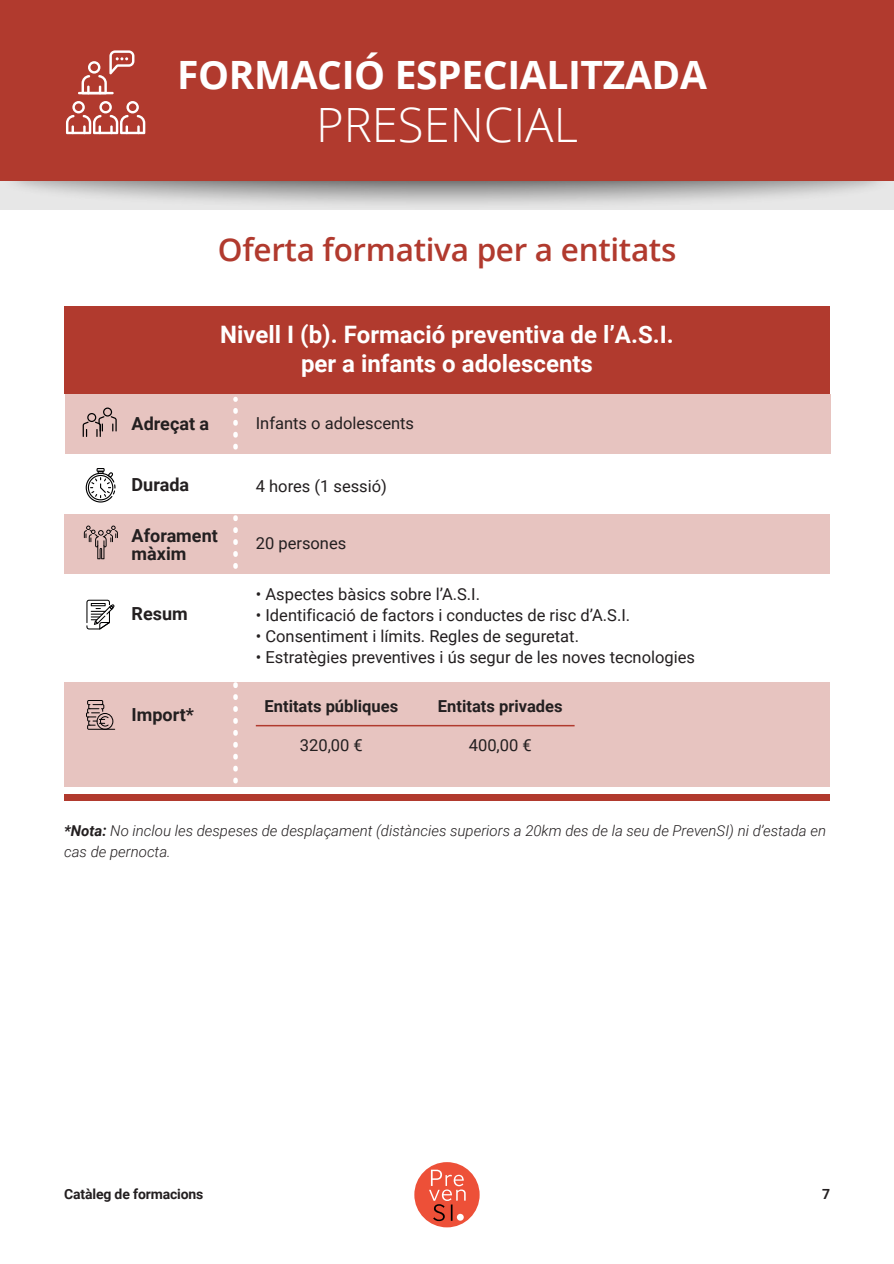
<style>
.page{position:relative;width:894px;height:1264px;background:#fff}
.page>*{position:absolute;margin:0;border:0;box-sizing:border-box;transform-origin:0 0}
.t1{font:300 47.25px "Open Sans";color:#fff}
.t2{font:700 39px "Open Sans";letter-spacing:-.01em;color:#fff}
.t3{font:600 31.5px "Open Sans";letter-spacing:-.01em;color:#b13a2e}
.t4{font:700 24px/28.8px "Roboto";color:#fff;text-align:center}
.t5{font:700 18px/18px "Roboto";color:#231f20}
.t6{font:16.5px "Roboto";color:#231f20}
.t7{font:700 16.5px "Roboto";color:#231f20}
.t8{font:italic 300 15px/21px "Roboto";color:#231f20}
.t9{font:700 13.95px "Roboto";letter-spacing:-.01em;color:#231f20}
.s1{font-weight:700}
</style>
<div class="page">
<svg style="left:0;top:181px;width:893px;height:29px"></svg>
<div style="left:0;top:0;width:893px;height:181px;background:#b13a2e"></div>
<svg style="left:66px;top:101px;width:79px;height:33px"></svg>
<hr style="left:78px;top:92px;width:36px;height:2px;background:#fff">
<svg style="left:82px;top:50px;width:52px;height:44px"></svg>
<div style="left:65px;top:394px;width:765px;height:59px;background:#e7c4c0"></div>
<div style="left:65px;top:514px;width:764px;height:59px;background:#e7c4c0"></div>
<div style="left:65px;top:306px;width:764px;height:87px;background:#b13a2e"></div>
<div style="left:65px;top:681px;width:764px;height:105px;background:#e7c4c0"></div>
<svg style="left:86px;top:599px;width:28px;height:30px"></svg>
<svg style="left:86px;top:468px;width:29px;height:34px"></svg>
<svg style="left:86px;top:700px;width:29px;height:29px"></svg>
<svg style="left:83px;top:407px;width:34px;height:30px"></svg>
<svg style="left:233px;top:410px;width:5px;height:377px"></svg>
<svg style="left:84px;top:525px;width:34px;height:34px"></svg>
<hr style="left:256px;top:725px;width:318px;height:1px;background:#b13a2e">
<div style="left:65px;top:794px;width:764px;height:6px;background:#b13a2e"></div>
<div style="left:414px;top:1162px;width:65px;height:65px;background:#ed5038;border-radius:50%"></div>
<svg style="left:429px;top:1169px;width:36px;height:52px"></svg>
<svg style="left:456px;top:1213px;width:7px;height:7px"></svg>
<h2 class="t2" style="left:177px;top:47px;width:531px">FORMACIÓ ESPECIALITZADA</h2>
<h1 class="t1" style="left:316px;top:92px;width:263px">PRESENCIAL</h1>
<h3 class="t3" style="left:218px;top:228px;width:460px">Oferta formativa per a entitats</h3>
<h3 class="t4" style="left:220px;top:319px;width:455px">Nivell I (b). Formació preventiva de l’A.S.I. per a infants o adolescents</h3>
<p class="t5" style="left:131px;top:413px;width:79px">Adreçat a</p>
<p class="t6" style="left:256px;top:411px;width:160px">Infants o adolescents</p>
<p class="t5" style="left:131px;top:475px;width:59px">Durada</p>
<p class="t6" style="left:256px;top:474px;width:133px">4 hores (1 sessió)</p>
<p class="t5" style="left:131px;top:526px;width:88px">Aforament màxim</p>
<p class="t6" style="left:256px;top:531px;width:92px">20 persones</p>
<p class="t5" style="left:131px;top:604px;width:58px">Resum</p>
<p class="t5" style="left:131px;top:704px;width:64px">Import*</p>
<p class="t6" style="left:256px;top:582px;width:226px">• Aspectes bàsics sobre l’A.S.I.</p>
<p class="t6" style="left:256px;top:603px;width:376px">• Identificació de factors i conductes de risc d’A.S.I.</p>
<p class="t6" style="left:256px;top:624px;width:324px">• Consentiment i límits. Regles de seguretat.</p>
<p class="t6" style="left:256px;top:645px;width:440px">• Estratègies preventives i ús segur de les noves tecnologies</p>
<p class="t7" style="left:264px;top:695px;width:135px">Entitats públiques</p>
<p class="t6" style="left:300px;top:734px;width:64px">320,00 €</p>
<p class="t7" style="left:438px;top:695px;width:126px">Entitats privades</p>
<p class="t6" style="left:468px;top:734px;width:64px">400,00 €</p>
<p class="t8" style="left:64px;top:819px;width:763px"><span class="s1">*Nota:</span> No inclou les despeses de desplaçament (distàncies superiors a 20km des de la seu de PrevenSI) ni d’estada en cas de pernocta.</p>
<p class="t9" style="left:64px;top:1184px;width:141px">Catàleg de formacions</p>
<p class="t9" style="left:821px;top:1184px;width:10px">7</p>
</div>
